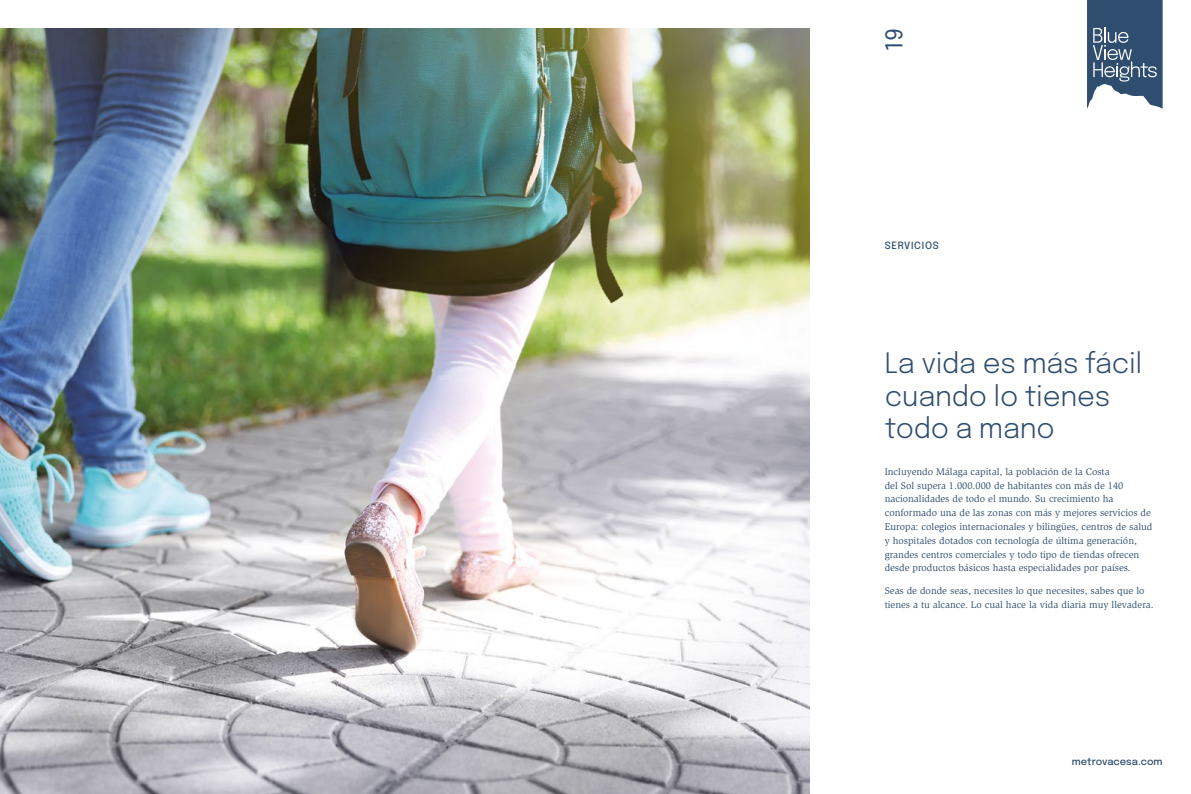
<style>
.page{position:relative;width:1191px;height:794px;background:#fff}
.page>*{position:absolute;margin:0;border:0;box-sizing:border-box;transform-origin:0 0}
.t1{font:300 28px/32.2px "Epilogue";letter-spacing:-.01em;color:#2f4e6f}
.t2{font:23px "Epilogue";color:#2f4e6f}
.t3{font:10px/13.8px "Slimbach Std";color:#2f4e6f}
.t4{font:500 10px "Epilogue";color:#2f4e6f}
.t5{font:500 10px "Epilogue";letter-spacing:.075em;color:#2f4e6f}
</style>
<div class="page">
<img style="left:0;top:28px;width:809px;height:766px">
<svg style="left:1087px;top:0;width:75px;height:109px"></svg>
<h2 class="t2" style="left:877px;top:51px;width:24px;rotate:-90deg">19</h2>
<p class="t5" style="left:884px;top:238px;width:56px">SERVICIOS</p>
<h1 class="t1" style="left:884px;top:346px;width:259px">La vida es más fácil cuando lo tienes todo a mano</h1>
<p class="t3" style="left:884px;top:464px;width:269px">Incluyendo Málaga capital, la población de la Costa<br>del Sol supera 1.000.000 de habitantes con más de 140 nacionalidades de todo el mundo. Su crecimiento ha conformado una de las zonas con más y mejores servicios de Europa: colegios internacionales y bilingües, centros de salud y hospitales dotados con tecnología de última generación, grandes centros comerciales y todo tipo de tiendas ofrecen desde productos básicos hasta especialidades por países.</p>
<p class="t3" style="left:884px;top:584px;width:270px">Seas de donde seas, necesites lo que necesites, sabes que lo tienes a tu alcance. Lo cual hace la vida diaria muy llevadera.</p>
<p class="t4" style="left:1071px;top:754px;width:92px">metrovacesa.com</p>
</div>
